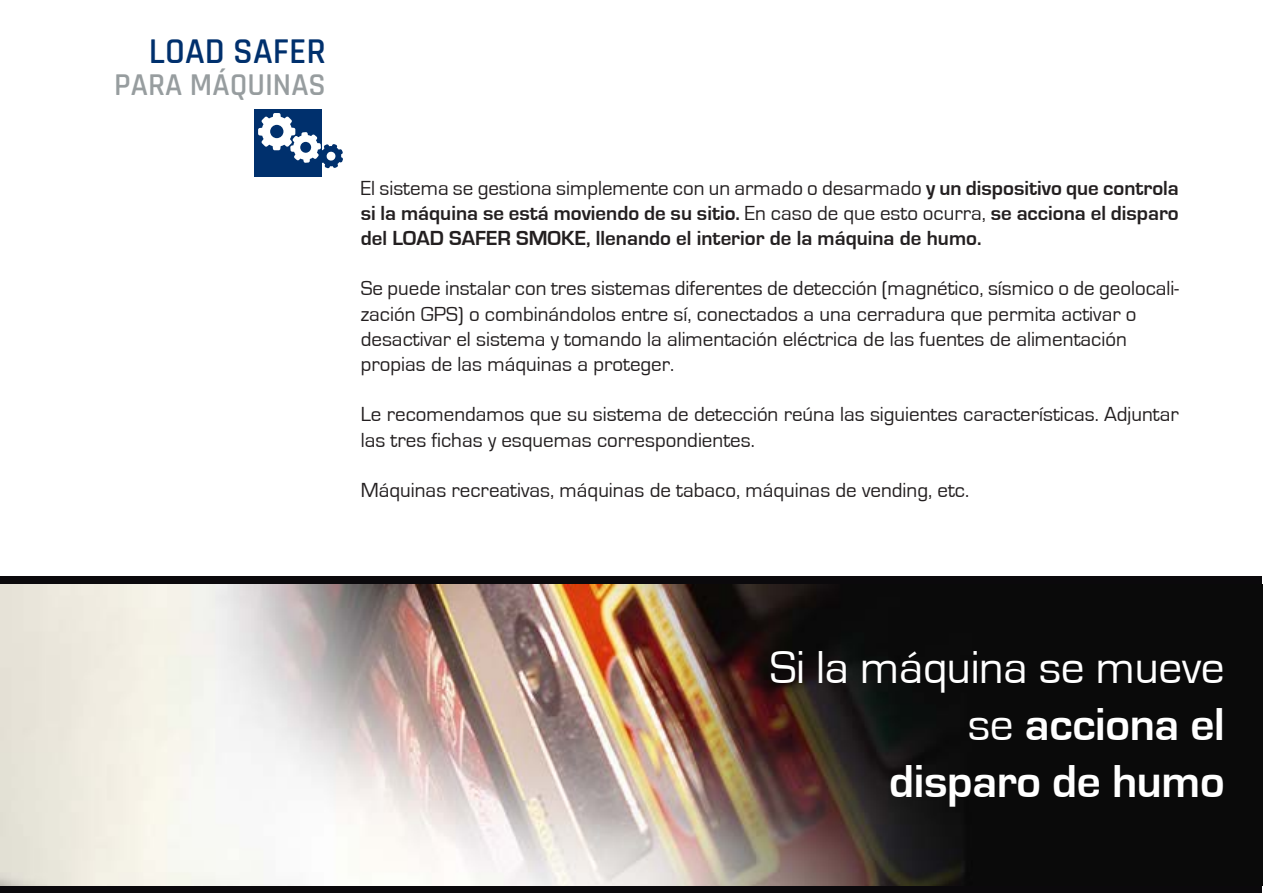
<style>
.page{position:relative;width:1263px;height:893px;background:#fff}
.page>*{position:absolute;margin:0;border:0;box-sizing:border-box;transform-origin:0 0}
.t1{font:700 47.55px/57.2px "Eurostile";letter-spacing:-.01em;color:#fff;text-align:right}
.t2{font:600 36px "Rajdhani";color:#00306d}
.t3{font:600 31.5px "Rajdhani";color:#979d9f}
.t4{font:21px/25.2px "Eurostile";color:#231f20}
.t5{font:700 21px/25.2px "Eurostile";color:#231f20;text-align:justify}
.s1{font-weight:400}
</style>
<div class="page">
<div style="left:1px;top:576px;width:1261px;height:317px;background:#0b090c"></div>
<div style="left:254px;top:109px;width:68px;height:68px;background:#00306d"></div>
<svg style="left:258px;top:113px;width:85px;height:55px"></svg>
<img style="left:0;top:584px;width:1263px;height:302px">
<h2 class="t2" style="left:149px;top:30px;width:178px">LOAD SAFER</h2>
<h3 class="t3" style="left:114px;top:66px;width:213px">PARA MÁQUINAS</h3>
<p class="t5" style="left:361px;top:175px;width:819px"><span class="s1">El sistema se gestiona simplemente con un armado o desarmado</span> y un dispositivo que controla si la máquina se está moviendo de su sitio. <span class="s1">En caso de que esto ocurra,</span> se acciona el disparo del LOAD SAFER SMOKE, llenando el interior de la máquina de humo.</p>
<p class="t4" style="left:361px;top:276px;width:820px">Se puede instalar con tres sistemas diferentes de detección (magnético, sísmico o de geolocali&shy;zación GPS) o combinándolos entre sí, conectados a una cerradura que permita activar o desactivar el sistema y tomando la alimentación eléctrica de las fuentes de alimentación propias de las máquinas a proteger.</p>
<p class="t4" style="left:361px;top:402px;width:819px">Le recomendamos que su sistema de detección reúna las siguientes características. Adjuntar las tres fichas y esquemas correspondientes.</p>
<p class="t4" style="left:361px;top:478px;width:610px">Máquinas recreativas, máquinas de tabaco, máquinas de vending, etc.</p>
<h1 class="t1" style="left:770px;top:640px;width:456px"><span class="s1">Si la máquina se mueve se</span> acciona el<br>disparo de humo</h1>
</div>
